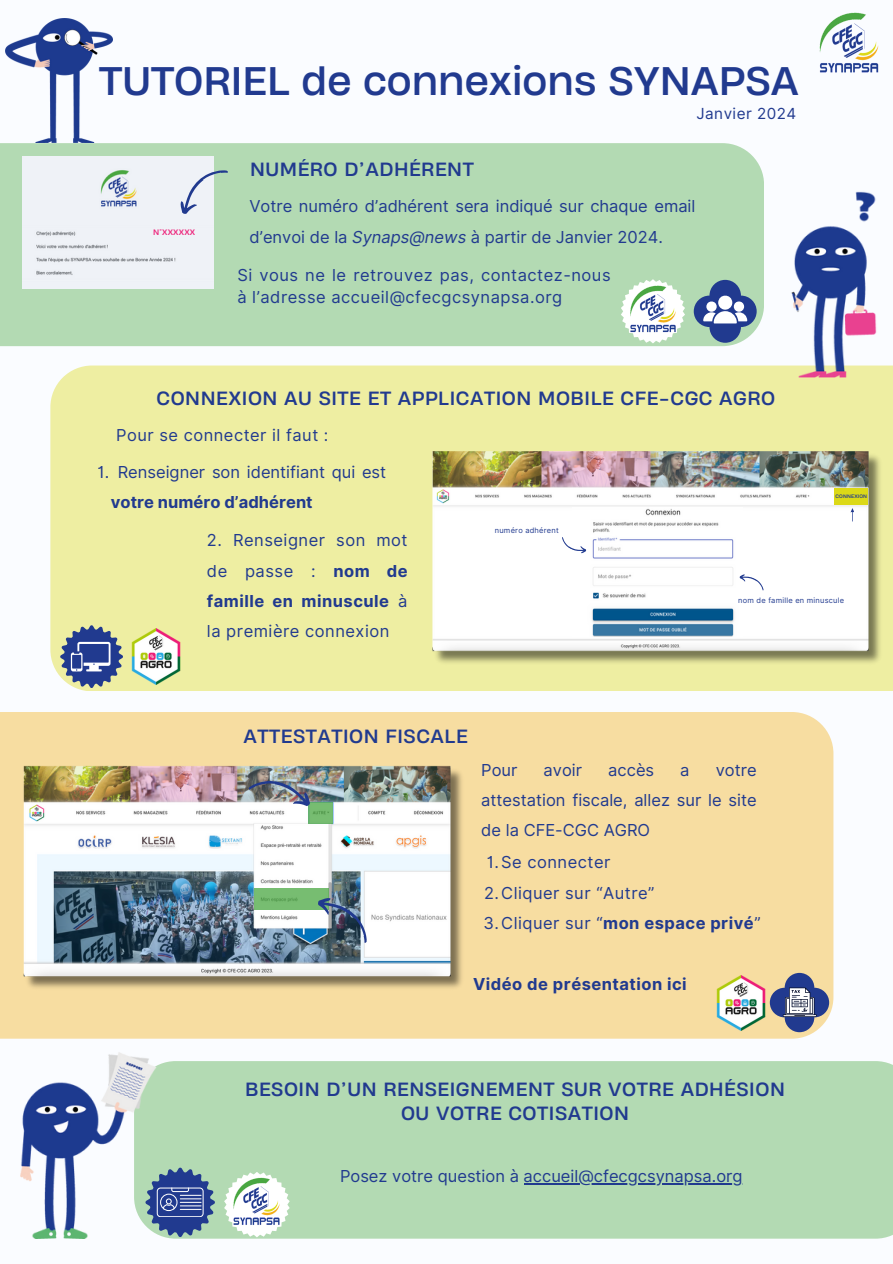
<style>
.page{position:relative;width:893px;height:1264px;background:#fff}
.page>*{position:absolute;margin:0;border:0;box-sizing:border-box;transform-origin:0 0}
.t1{font:37.5px "Heading Now 74";color:#213a8f}
.t2{font:18px "Heading Now 74";letter-spacing:.03em;color:#213a8f}
.t3{font:16.5px/30.3px "Inter";color:#213a8f}
.t4{font:16.5px/22.5px "Inter";letter-spacing:.03em;color:#213a8f}
.t5{font:700 16.5px "Inter";letter-spacing:.03em;color:#213a8f}
.t6{font:15.3px "Inter";letter-spacing:.03em;color:#213a8f}
.t7{font:7.5px "Inter";letter-spacing:.03em;color:#213a8f}
.t8{font:7.5px "Heading Now 74";letter-spacing:.03em;color:#ed247b}
.t9{font:4.65px "Heading Now 74";letter-spacing:.03em;color:#213a8f}
.s1{font-style:italic}
.s2{font-weight:700}
</style>
<div class="page">
<div style="left:0;top:0;width:892px;height:1263px;background:#fafcff"></div>
<div style="left:50px;top:365px;width:842px;height:326px;background:#eeeea2"></div>
<svg style="left:60px;top:625px;width:63px;height:63px;background:#7584a0"></svg>
<img style="left:128px;top:629px;width:55px;height:55px">
<img style="left:420px;top:452px;width:467px;height:215px">
<img style="left:573px;top:507px;width:169px;height:130px">
<div style="left:834px;top:488px;width:33px;height:17px;background:#dcd917"></div>
<svg style="left:559px;top:536px;width:28px;height:19px"></svg>
<svg style="left:738px;top:572px;width:28px;height:19px"></svg>
<svg style="left:850px;top:508px;width:3px;height:13px"></svg>
<div style="left:0;top:143px;width:762px;height:203px;background:#b3dab3"></div>
<svg style="left:620px;top:271px;width:104px;height:76px"></svg>
<img style="left:627px;top:283px;width:51px;height:53px">
<img style="left:23px;top:157px;width:191px;height:131px">
<svg style="left:174px;top:160px;width:55px;height:58px"></svg>
<div style="left:0;top:712px;width:833px;height:326px;background:#f7dda1"></div>
<svg style="left:761px;top:964px;width:73px;height:75px;background:#aca8a6"></svg>
<img style="left:713px;top:975px;width:55px;height:55px">
<img style="left:13px;top:765px;width:463px;height:227px">
<svg style="left:308px;top:802px;width:25px;height:21px"></svg>
<svg style="left:254px;top:888px;width:74px;height:21px"></svg>
<svg style="left:314px;top:891px;width:62px;height:52px"></svg>
<img style="left:248px;top:772px;width:66px;height:38px">
<div style="left:204px;top:1061px;width:688px;height:177px;background:#b3dab3"></div>
<svg style="left:204px;top:1167px;width:11px;height:69px"></svg>
<svg style="left:224px;top:1171px;width:66px;height:66px"></svg>
<img style="left:230px;top:1176px;width:53px;height:54px">
<hr style="left:523px;top:1183px;width:219px;height:1px;background:#213a8f">
<img style="left:724px;top:172px;width:168px;height:224px">
<img style="left:6px;top:19px;width:106px;height:124px">
<img style="left:20px;top:1001px;width:184px;height:237px">
<img style="left:819px;top:12px;width:60px;height:61px">
<p class="t1" style="left:99px;top:56px;width:700px">TUTORIEL de connexions SYNAPSA</p>
<p class="t6" style="left:696px;top:105px;width:101px">Janvier 2024</p>
<p class="t8" style="left:153px;top:227px;width:44px">N°XXXXXX</p>
<p class="t2" style="left:250px;top:157px;width:225px">NUMÉRO D’ADHÉRENT</p>
<p class="t3" style="left:249px;top:191px;width:447px">Votre numéro d’adhérent sera indiqué sur chaque email d’envoi de la <span class="s1">Synaps@news</span> à partir de Janvier 2024.</p>
<p class="t4" style="left:237px;top:263px;width:374px">Si vous ne le retrouvez pas, contactez-nous à l’adresse accueil@cfecgcsynapsa.org</p>
<p class="t2" style="left:156px;top:386px;width:620px">CONNEXION AU SITE ET APPLICATION MOBILE CFE-CGC AGRO</p>
<p class="t4" style="left:116px;top:423px;width:214px">Pour se connecter il faut :</p>
<p class="t3" style="left:111px;top:456px;width:277px;text-indent:7px">Renseigner son identifiant qui est <span class="s2">votre numéro d’adhérent</span></p>
<p class="t3" style="left:97px;top:456px;width:13px">1.</p>
<p class="t3" style="left:207px;top:525px;width:202px;text-align:justify">2. Renseigner son mot de passe : <span class="s2">nom de famille en minuscule</span> à la première connexion</p>
<p class="t7" style="left:494px;top:526px;width:66px">numéro adhérent</p>
<p class="t9" style="left:835px;top:493px;width:33px">CONNEXION</p>
<p class="t7" style="left:738px;top:596px;width:107px">nom de famille en minuscule</p>
<p class="t2" style="left:243px;top:724px;width:226px">ATTESTATION FISCALE</p>
<p class="t3" style="left:481px;top:754px;width:38px">Pour</p>
<p class="t3" style="left:543px;top:754px;width:40px">avoir</p>
<p class="t3" style="left:608px;top:754px;width:47px">accès</p>
<p class="t3" style="left:680px;top:754px;width:11px">a</p>
<p class="t3" style="left:481px;top:754px;width:277px;text-align:justify;text-indent:234px">votre attestation fiscale, allez sur le site de la CFE-CGC AGRO</p>
<p class="t4" style="left:486px;top:851px;width:125px">1.Se connecter</p>
<p class="t4" style="left:484px;top:881px;width:172px">2.Cliquer sur “Autre”</p>
<p class="t4" style="left:483px;top:912px;width:278px">3.Cliquer sur “<span class="s2">mon espace privé</span>”</p>
<p class="t5" style="left:473px;top:974px;width:215px">Vidéo de présentation ici</p>
<p class="t2" style="left:245px;top:1076px;width:541px">BESOIN D’UN RENSEIGNEMENT SUR VOTRE ADHÉSION</p>
<p class="t2" style="left:401px;top:1101px;width:229px">OU VOTRE COTISATION</p>
<p class="t3" style="left:340px;top:1160px;width:404px">Posez votre question à accueil@cfecgcsynapsa.org</p>
</div>
